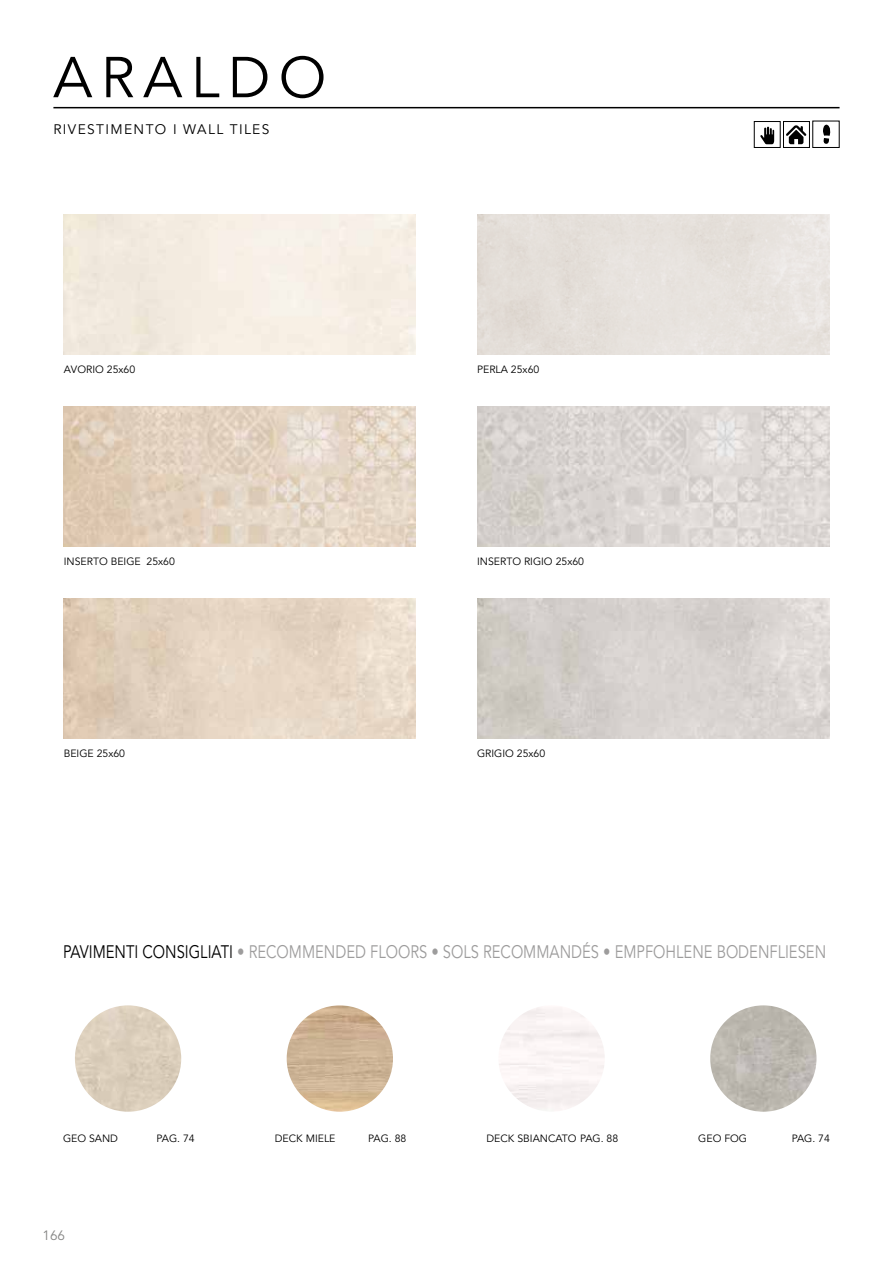
<style>
.page{position:relative;width:893px;height:1263px;background:#fff}
.page>*{position:absolute;margin:0;border:0;box-sizing:border-box;transform-origin:0 0}
.t1{font:57px "Avenir LT Std";letter-spacing:.15em;color:#000}
.t2{font:18px "Avenir LT Std";color:#9d9c9c;scale:.82 1}
.t3{font:13.8px "Avenir LT Std";letter-spacing:.1em;color:#000}
.t4{font:13.5px "Avenir LT Std";color:#878786}
.t5{font:10.5px "Avenir LT Std";color:#000}
.s1{color:#000}
</style>
<div class="page">
<svg style="left:823px;top:125px;width:8px;height:19px"></svg>
<div style="left:754px;top:121px;width:26px;height:27px;border:1px solid #000"></div>
<svg style="left:760px;top:127px;width:14px;height:17px"></svg>
<div style="left:783px;top:121px;width:27px;height:27px;border:1px solid #000"></div>
<svg style="left:786px;top:125px;width:20px;height:19px"></svg>
<hr style="left:53px;top:107px;width:786px;height:1px;background:#000">
<img style="left:64px;top:406px;width:352px;height:141px">
<img style="left:477px;top:406px;width:352px;height:141px">
<img style="left:75px;top:1005px;width:106px;height:107px;border-radius:53px">
<img style="left:287px;top:1005px;width:106px;height:107px;border-radius:53px">
<img style="left:710px;top:1005px;width:106px;height:107px;border-radius:53px">
<p class="t1" style="left:53px;top:45px;width:275px">ARALDO</p>
<p class="t3" style="left:53px;top:121px;width:218px">RIVESTIMENTO I WALL TILES</p>
<p class="t5" style="left:64px;top:363px;width:73px">AVORIO 25x60</p>
<p class="t5" style="left:477px;top:363px;width:64px">PERLA 25x60</p>
<p class="t5" style="left:64px;top:555px;width:113px">INSERTO BEIGE 25x60</p>
<p class="t5" style="left:477px;top:555px;width:108px">INSERTO RIGIO 25x60</p>
<p class="t5" style="left:64px;top:747px;width:63px">BEIGE 25x60</p>
<p class="t5" style="left:477px;top:747px;width:70px">GRIGIO 25x60</p>
<p class="t2" style="left:63px;top:941px;width:932px"><span class="s1">PAVIMENTI CONSIGLIATI</span> • RECOMMENDED FLOORS • SOLS RECOMMANDÉS • EMPFOHLENE BODENFLIESEN</p>
<p class="t5" style="left:63px;top:1132px;width:57px">GEO SAND</p>
<p class="t5" style="left:157px;top:1132px;width:40px">PAG. 74</p>
<p class="t5" style="left:275px;top:1132px;width:62px">DECK MIELE</p>
<p class="t5" style="left:368px;top:1132px;width:40px">PAG. 88</p>
<p class="t5" style="left:486px;top:1132px;width:133px">DECK SBIANCATO PAG. 88</p>
<p class="t5" style="left:698px;top:1132px;width:50px">GEO FOG</p>
<p class="t5" style="left:792px;top:1132px;width:40px">PAG. 74</p>
<p class="t4" style="left:43px;top:1228px;width:24px">166</p>
</div>
